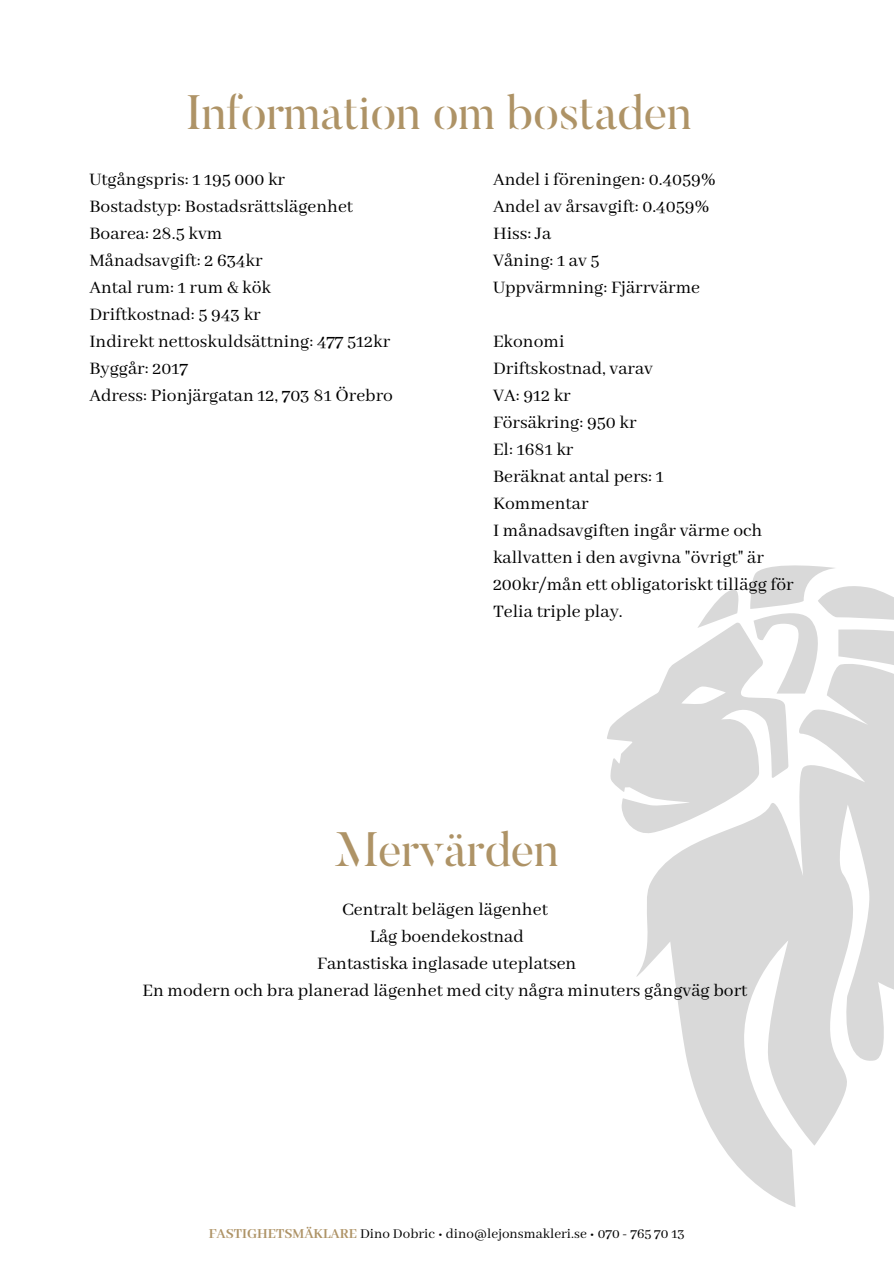
<style>
.page{position:relative;width:894px;height:1264px;background:#fff}
.page>*{position:absolute;margin:0;border:0;box-sizing:border-box;transform-origin:0 0}
.t1{font:48px "Butler Stencil";color:#ae9366}
.t2{font:19.5px/27px "Abhaya Libre";color:#000}
.t3{font:15px "Abhaya Libre";color:#000}
.s1{font-weight:700;color:#ae9366}
</style>
<div class="page">
<svg style="left:636px;top:835px;width:257px;height:372px;fill:#d9d9d9"></svg>
<svg style="left:607px;top:565px;width:286px;height:270px"></svg>
<h2 class="t1" style="left:185px;top:94px;width:507px">Information om bostaden</h2>
<p class="t2" style="left:89px;top:166px;width:305px">Utgångspris: 1 195 000 kr<br>Bostadstyp: Bostadsrättslägenhet<br>Boarea: 28.5 kvm<br>Månadsavgift: 2 634kr<br>Antal rum: 1 rum &amp; kök<br>Driftkostnad: 5 943 kr<br>Indirekt nettoskuldsättning: 477 512kr<br>Byggår: 2017<br>Adress: Pionjärgatan 12, 703 81 Örebro</p>
<h1 class="t2" style="left:493px;top:166px;width:224px">Andel i föreningen: 0.4059%<br>Andel av årsavgift: 0.4059%<br>Hiss: Ja<br>Våning: 1 av 5<br>Uppvärmning: Fjärrvärme</h1>
<h2 class="t2" style="left:493px;top:328px;width:302px">Ekonomi<br>Driftskostnad, varav<br>VA: 912 kr<br>Försäkring: 950 kr<br>El: 1681 kr<br>Beräknat antal pers: 1<br>Kommentar<br>I månadsavgiften ingår värme och kallvatten i den avgivna "övrigt" är<br>200kr/mån ett obligatoriskt tillägg för<br>Telia triple play.</h2>
<h2 class="t1" style="left:335px;top:830px;width:225px">Mervärden</h2>
<h2 class="t2" style="left:342px;top:896px;width:207px">Centralt belägen lägenhet</h2>
<h2 class="t2" style="left:317px;top:923px;width:260px;text-align:center">Låg boendekostnad<br>Fantastiska inglasade uteplatsen</h2>
<p class="t2" style="left:142px;top:977px;width:606px">En modern och bra planerad lägenhet med city några minuters gångväg bort</p>
<h1 class="t3" style="left:209px;top:1224px;width:477px"><span class="s1">FASTIGHETSMÄKLARE</span> Dino Dobric • dino@lejonsmakleri.se • 070 - 765 70 13</h1>
</div>
